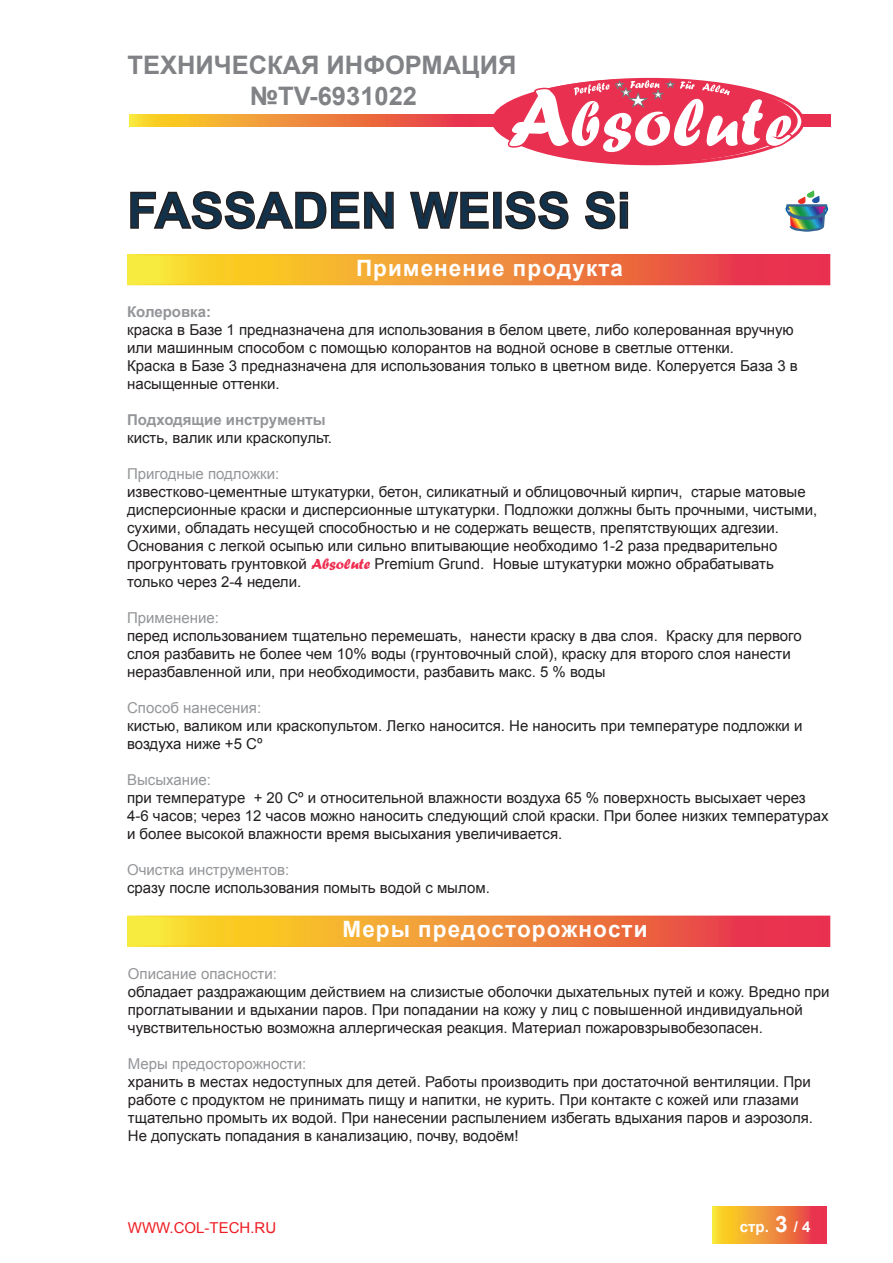
<style>
.page{position:relative;width:893px;height:1263px;background:#fff}
.page>*{position:absolute;margin:0;border:0;box-sizing:border-box;transform-origin:0 0}
.t1{font:700 49.5px "Arial";color:#12324c}
.t2{font:700 25.5px/30.6px "Arial";color:#808285}
.t3{font:700 22.5px "Arial";letter-spacing:.045em;color:#fff}
.t4{font:15px/18px "Arial";color:#231f20}
.t5{font:15px "Arial";color:#939598}
.t6{font:700 15px "Arial";color:#939598}
.t7{font:15px "Arial";color:#ee1d23}
.t8{font:700 15px "Arial";color:#fff}
.s1{font-family:"Forte";color:#ee2d50}
.s2{font-size:22.5px}
</style>
<div class="page">
<svg style="left:130px;top:918px;width:697px;height:26px;background:#f08d3a"></svg>
<svg style="left:129px;top:114px;width:702px;height:12px;background:#ef7f3e"></svg>
<div style="left:492px;top:79px;width:306px;height:84px;background:#e93050;border-radius:50%"></div>
<svg style="left:507px;top:80px;width:286px;height:74px"></svg>
<svg style="left:713px;top:1207px;width:114px;height:37px;background:#f08a3a"></svg>
<svg style="left:130px;top:257px;width:697px;height:25px;background:#f08d3a"></svg>
<svg style="left:130px;top:191px;width:264px;height:39px"></svg>
<svg style="left:410px;top:191px;width:79px;height:38px"></svg>
<div style="left:493px;top:192px;width:9px;height:37px;border:2px solid #231f20"></div>
<svg style="left:505px;top:191px;width:64px;height:39px"></svg>
<svg style="left:585px;top:191px;width:44px;height:39px"></svg>
<svg style="left:785px;top:190px;width:43px;height:42px"></svg>
<h2 class="t2" style="left:250px;top:51px;width:268px;text-indent:-122px">ТЕХНИЧЕСКАЯ ИНФОРМАЦИЯ №TV-6931022</h2>
<h1 class="t1" style="left:127px;top:178px;width:505px">FASSADEN WEISS Si</h1>
<h3 class="t3" style="left:356px;top:253px;width:268px">Применение продукта</h3>
<p class="t6" style="left:127px;top:301px;width:86px">Колеровка:</p>
<p class="t4" style="left:127px;top:320px;width:672px">краска в Базе 1 предназначена для использования в белом цвете, либо колерованная вручную или машинным способом с помощью колорантов на водной основе в светлые оттенки.<br>Краска в Базе 3 предназначена для использования только в цветном виде. Колеруется База 3 в насыщенные оттенки.</p>
<p class="t6" style="left:127px;top:409px;width:200px">Подходящие инструменты</p>
<p class="t4" style="left:127px;top:428px;width:207px">кисть, валик или краскопульт.</p>
<p class="t5" style="left:127px;top:464px;width:154px">Пригодные подложки:</p>
<p class="t4" style="left:127px;top:482px;width:692px">известково-цементные штукатурки, бетон, силикатный и облицовочный кирпич, старые матовые дисперсионные краски и дисперсионные штукатурки. Подложки должны быть прочными, чистыми, сухими, обладать несущей способностью и не содержать веществ, препятствующих адгезии.<br>Основания с легкой осыпью или сильно впитывающие необходимо 1-2 раза предварительно прогрунтовать грунтовкой <span class="s1">Absolute</span> Premium Grund. Новые штукатурки можно обрабатывать только через 2-4 недели.</p>
<p class="t5" style="left:127px;top:608px;width:93px">Применение:</p>
<p class="t4" style="left:127px;top:626px;width:676px">перед использованием тщательно перемешать, нанести краску в два слоя. Краску для первого слоя разбавить не более чем 10% воды (грунтовочный cлой), краску для второго слоя нанести неразбавленной или, при необходимости, разбавить макс. 5 % воды</p>
<p class="t5" style="left:127px;top:698px;width:136px">Способ нанесения:</p>
<p class="t4" style="left:127px;top:716px;width:677px">кистью, валиком или краскопультом. Легко наносится. Не наносить при температуре подложки и воздуха ниже +5 Сº</p>
<p class="t5" style="left:127px;top:770px;width:85px">Высыхание:</p>
<p class="t4" style="left:127px;top:788px;width:703px">при температуре + 20 Сº и относительной влажности воздуха 65 % поверхность высыхает через<br>4-6 часов; через 12 часов можно наносить следующий слой краски. При более низких температурах и более высокой влажности время высыхания увеличивается.</p>
<p class="t5" style="left:127px;top:860px;width:164px">Очистка инструментов:</p>
<p class="t4" style="left:127px;top:878px;width:364px">сразу после использования помыть водой с мылом.</p>
<h3 class="t3" style="left:343px;top:914px;width:306px">Меры предосторожности</h3>
<p class="t5" style="left:128px;top:964px;width:151px">Описание опасности:</p>
<p class="t4" style="left:128px;top:983px;width:703px">обладает раздражающим действием на слизистые оболочки дыхательных путей и кожу. Вредно при проглатывании и вдыхании паров. При попадании на кожу у лиц с повышенной индивидуальной чувствительностью возможна аллергическая реакция. Материал пожаровзрывобезопасен.</p>
<p class="t5" style="left:128px;top:1054px;width:180px">Меры предосторожности:</p>
<p class="t4" style="left:128px;top:1073px;width:687px">хранить в местах недоступных для детей. Работы производить при достаточной вентиляции. При работе с продуктом не принимать пищу и напитки, не курить. При контакте с кожей или глазами тщательно промыть их водой. При нанесении распылением избегать вдыхания паров и аэрозоля.<br>Не допускать попадания в канализацию, почву, водоём!</p>
<p class="t7" style="left:128px;top:1217px;width:150px">WWW.COL-TECH.RU</p>
<p class="t8" style="left:740px;top:1216px;width:72px">стр. <span class="s2">3</span> / 4</p>
</div>
